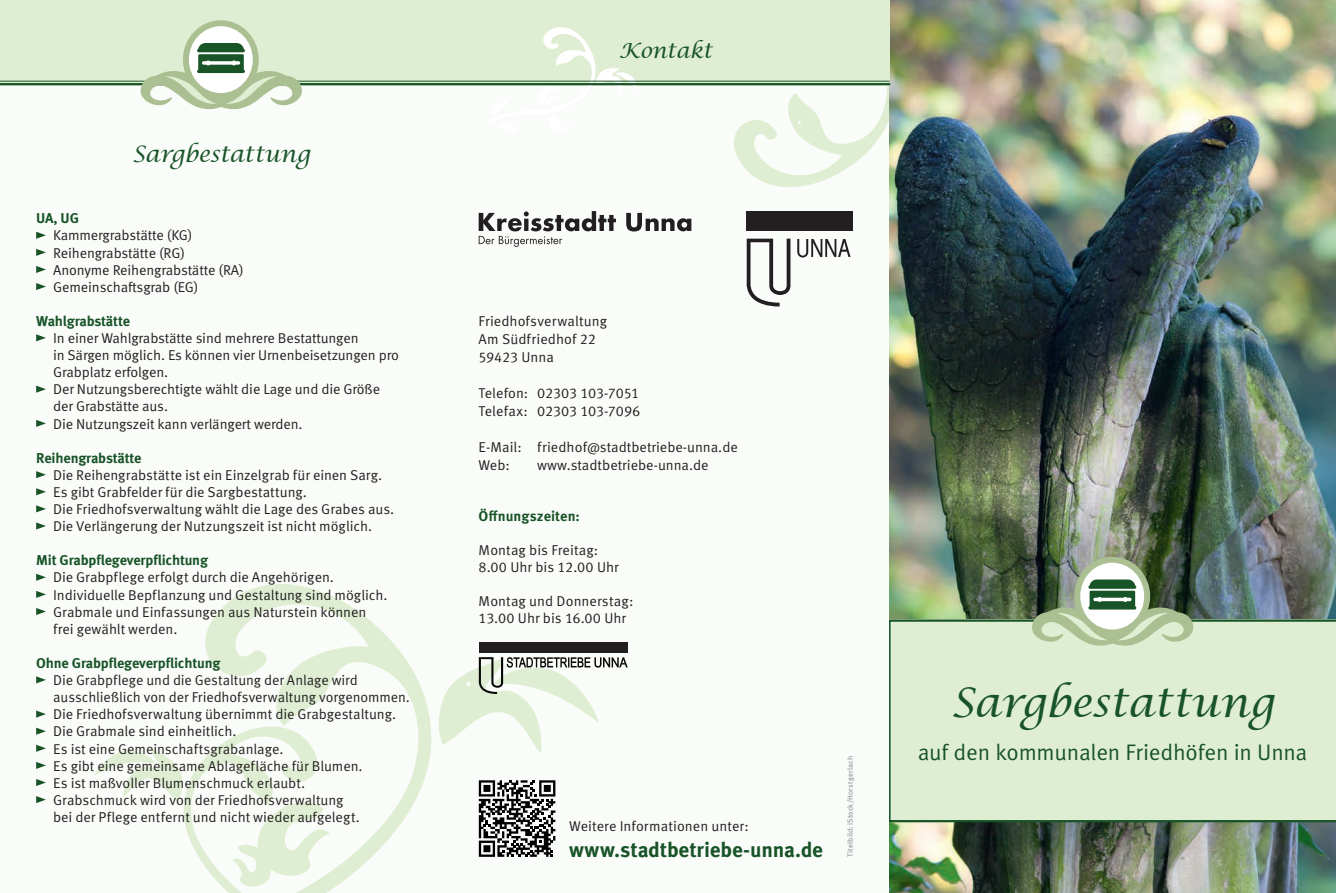
<style>
.page{position:relative;width:1336px;height:893px;background:#fff}
.page>*{position:absolute;margin:0;border:0;box-sizing:border-box;transform-origin:0 0}
.t1{font:40.5px "Lucida Calligra";letter-spacing:-.005em;color:#195429}
.t2{font:22.5px "Meta Pro Norm";letter-spacing:-.01em;color:#195429}
.t3{font:22.5px "Lucida Calligra";letter-spacing:-.01em;color:#195429}
.t4{font:700 21px "Meta Pro";letter-spacing:-.01em;color:#195429}
.t5{font:21px "Lucida Calligra";letter-spacing:-.01em;color:#195429}
.t6{font:14.25px/17.1px "Meta Pro Norm";letter-spacing:-.01em;color:#231f20}
.t7{font:700 14.25px "Meta Pro";letter-spacing:-.01em;color:#195429}
.t8{font:7.5px "Meta Pro Norm";letter-spacing:.02em;color:#808285}
</style>
<div class="page">
<div style="left:0;top:81px;width:889px;height:812px;background:#f9fcf8"></div>
<svg style="left:710px;top:85px;width:179px;height:102px"></svg>
<img style="left:889px;top:0;width:446px;height:893px">
<div style="left:0;top:0;width:889px;height:85px;background:#dfeed2"></div>
<svg style="left:488px;top:27px;width:150px;height:59px"></svg>
<hr style="left:0;top:81px;width:889px;height:1px;background:#195429">
<hr style="left:0;top:83px;width:889px;height:2px;background:#195429">
<svg style="left:205px;top:584px;width:394px;height:299px"></svg>
<div style="left:889px;top:619px;width:446px;height:203px;background:#dfeed2"></div>
<svg style="left:94px;top:726px;width:246px;height:167px"></svg>
<svg style="left:36px;top:232px;width:10px;height:7px"></svg>
<svg style="left:36px;top:249px;width:10px;height:7px"></svg>
<svg style="left:36px;top:266px;width:10px;height:7px"></svg>
<svg style="left:36px;top:283px;width:10px;height:7px"></svg>
<svg style="left:36px;top:334px;width:10px;height:7px"></svg>
<svg style="left:36px;top:386px;width:10px;height:7px"></svg>
<svg style="left:36px;top:420px;width:10px;height:7px"></svg>
<svg style="left:36px;top:471px;width:10px;height:7px"></svg>
<svg style="left:36px;top:488px;width:10px;height:7px"></svg>
<svg style="left:36px;top:505px;width:10px;height:7px"></svg>
<svg style="left:36px;top:522px;width:10px;height:7px"></svg>
<svg style="left:36px;top:574px;width:10px;height:7px"></svg>
<svg style="left:36px;top:591px;width:10px;height:7px"></svg>
<svg style="left:36px;top:608px;width:10px;height:7px"></svg>
<svg style="left:36px;top:676px;width:10px;height:7px"></svg>
<svg style="left:36px;top:710px;width:10px;height:8px"></svg>
<svg style="left:36px;top:728px;width:10px;height:7px"></svg>
<svg style="left:36px;top:745px;width:10px;height:7px"></svg>
<svg style="left:36px;top:762px;width:10px;height:7px"></svg>
<svg style="left:36px;top:779px;width:10px;height:7px"></svg>
<svg style="left:36px;top:796px;width:10px;height:7px"></svg>
<svg style="left:1077px;top:560px;width:69px;height:73px"></svg>
<div style="left:1074px;top:557px;width:75px;height:79px;border:6px solid #abc092;border-radius:50%"></div>
<svg style="left:1031px;top:579px;width:162px;height:70px;background:#97ab8e"></svg>
<svg style="left:186px;top:23px;width:70px;height:73px"></svg>
<div style="left:183px;top:20px;width:76px;height:79px;border:6px solid #abc092;border-radius:50%"></div>
<svg style="left:140px;top:43px;width:162px;height:67px"></svg>
<div style="left:479px;top:642px;width:148px;height:11px;background:#231f20"></div>
<svg style="left:478px;top:657px;width:149px;height:37px"></svg>
<div style="left:746px;top:211px;width:107px;height:19px;background:#231f20"></div>
<svg style="left:797px;top:239px;width:53px;height:18px"></svg>
<svg style="left:746px;top:239px;width:44px;height:67px"></svg>
<svg style="left:478px;top:211px;width:213px;height:36px"></svg>
<svg style="left:479px;top:780px;width:76px;height:77px"></svg>
<h2 class="t3" style="left:132px;top:140px;width:179px">Sargbestattung</h2>
<p class="t7" style="left:36px;top:207px;width:44px">UA, UG</p>
<p class="t6" style="left:53px;top:226px;width:192px">Kammergrabstätte (KG)<br>Reihengrabstätte (RG)<br>Anonyme Reihengrabstätte (RA)<br>Gemeinschaftsgrab (EG)</p>
<p class="t7" style="left:36px;top:310px;width:95px">Wahlgrabstätte</p>
<p class="t6" style="left:53px;top:329px;width:347px">In einer Wahlgrabstätte sind mehrere Bestattungen<br>in Särgen möglich. Es können vier Urnenbeisetzungen pro Grabplatz erfolgen.<br>Der Nutzungsberechtigte wählt die Lage und die Größe der Grabstätte aus.<br>Die Nutzungszeit kann verlängert werden.</p>
<p class="t7" style="left:36px;top:447px;width:107px">Reihengrabstätte</p>
<p class="t6" style="left:53px;top:465px;width:342px">Die Reihengrabstätte ist ein Einzelgrab für einen Sarg.<br>Es gibt Grabfelder für die Sargbestattung.<br>Die Friedhofsverwaltung wählt die Lage des Grabes aus.<br>Die Verlängerung der Nutzungszeit ist nicht möglich.</p>
<p class="t7" style="left:36px;top:549px;width:173px">Mit Grabpflegeverpflichtung</p>
<p class="t6" style="left:53px;top:568px;width:336px">Die Grabpflege erfolgt durch die Angehörigen.<br>Individuelle Bepflanzung und Gestaltung sind möglich.<br>Grabmale und Einfassungen aus Naturstein können frei gewählt werden.</p>
<p class="t7" style="left:36px;top:652px;width:186px">Ohne Grabpflegeverpflichtung</p>
<p class="t6" style="left:53px;top:671px;width:358px">Die Grabpflege und die Gestaltung der Anlage wird ausschließlich von der Friedhofsverwaltung vorgenommen.<br>Die Friedhofsverwaltung übernimmt die Grabgestaltung.<br>Die Grabmale sind einheitlich.<br>Es ist eine Gemeinschaftsgrabanlage.<br>Es gibt eine gemeinsame Ablagefläche für Blumen.<br>Es ist maßvoller Blumenschmuck erlaubt.<br>Grabschmuck wird von der Friedhofsverwaltung<br>bei der Pflege entfernt und nicht wieder aufgelegt.</p>
<h3 class="t5" style="left:619px;top:38px;width:95px">Kontakt</h3>
<p class="t6" style="left:478px;top:311px;width:130px;line-height:18px">Friedhofsverwaltung<br>Am Südfriedhof 22<br>59423 Unna</p>
<p class="t6" style="left:478px;top:383px;width:163px;line-height:18px">Telefon: 02303 103-7051<br>Telefax: 02303 103-7096</p>
<p class="t6" style="left:478px;top:437px;width:261px;line-height:18px">E-Mail: friedhof@stadtbetriebe-unna.de<br>Web:</p>
<p class="t6" style="left:537px;top:455px;width:173px">www.stadtbetriebe-unna.de</p>
<p class="t7" style="left:478px;top:505px;width:103px">Öffnungszeiten:</p>
<p class="t6" style="left:478px;top:541px;width:142px">Montag bis Freitag:<br>8.00 Uhr bis 12.00 Uhr</p>
<p class="t6" style="left:478px;top:592px;width:156px">Montag und Donnerstag:<br>13.00 Uhr bis 16.00 Uhr</p>
<p class="t6" style="left:569px;top:816px;width:181px">Weitere Informationen unter:</p>
<h3 class="t4" style="left:569px;top:833px;width:255px">www.stadtbetriebe-unna.de</h3>
<p class="t8" style="left:844px;top:857px;width:102px;rotate:-90deg">Titelbild: iStock/Horstgerlach</p>
<h1 class="t1" style="left:950px;top:678px;width:325px">Sargbestattung</h1>
<h2 class="t2" style="left:917px;top:736px;width:391px">auf den kommunalen Friedhöfen in Unna</h2>
</div>
